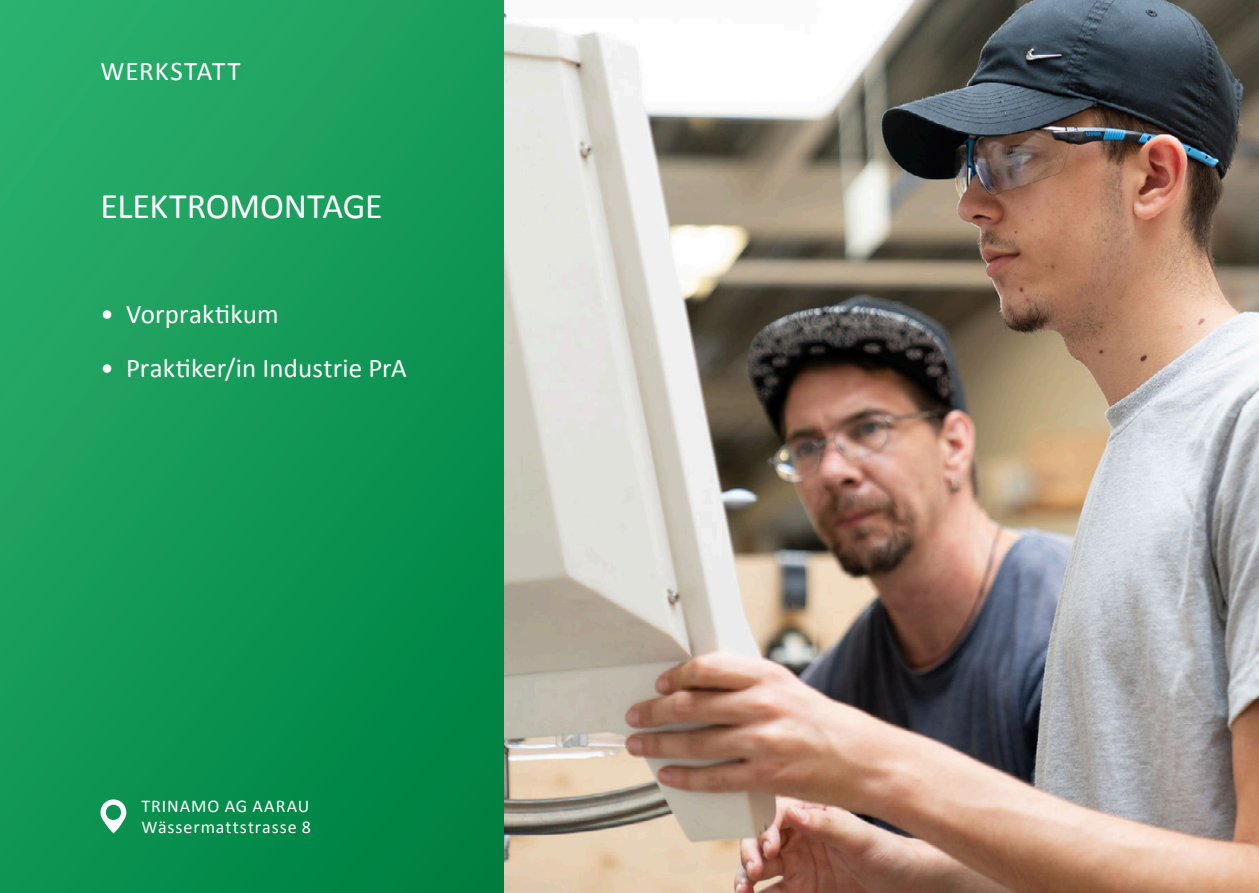
<style>
.page{position:relative;width:1259px;height:893px;background:#fff}
.page>*{position:absolute;margin:0;border:0;box-sizing:border-box;transform-origin:0 0}
.t1{font:36px "Calibri";letter-spacing:-.005em;color:#fff}
.t2{font:27px "Calibri";letter-spacing:.005em;color:#fff}
.t3{font:27px "Calibri";letter-spacing:.035em;color:#fff}
.t4{font:18px/21.6px "Calibri";letter-spacing:.055em;color:#fff}
</style>
<div class="page">
<img style="left:503px;top:0;width:756px;height:893px">
<div style="left:0;top:0;width:503px;height:893px;background:linear-gradient(to bottom,#25a866,#028948)"></div>
<svg style="left:100px;top:799px;width:26px;height:34px"></svg>
<p class="t3" style="left:100px;top:54px;width:142px">WERKSTATT</p>
<h1 class="t1" style="left:100px;top:184px;width:284px">ELEKTROMONTAGE</h1>
<p class="t2" style="left:100px;top:298px;width:180px">• Vorpraktikum</p>
<p class="t2" style="left:100px;top:352px;width:308px">• Praktiker/in Industrie PrA</p>
<p class="t4" style="left:141px;top:794px;width:171px">TRINAMO AG AARAU<br>Wässermattstrasse 8</p>
</div>
